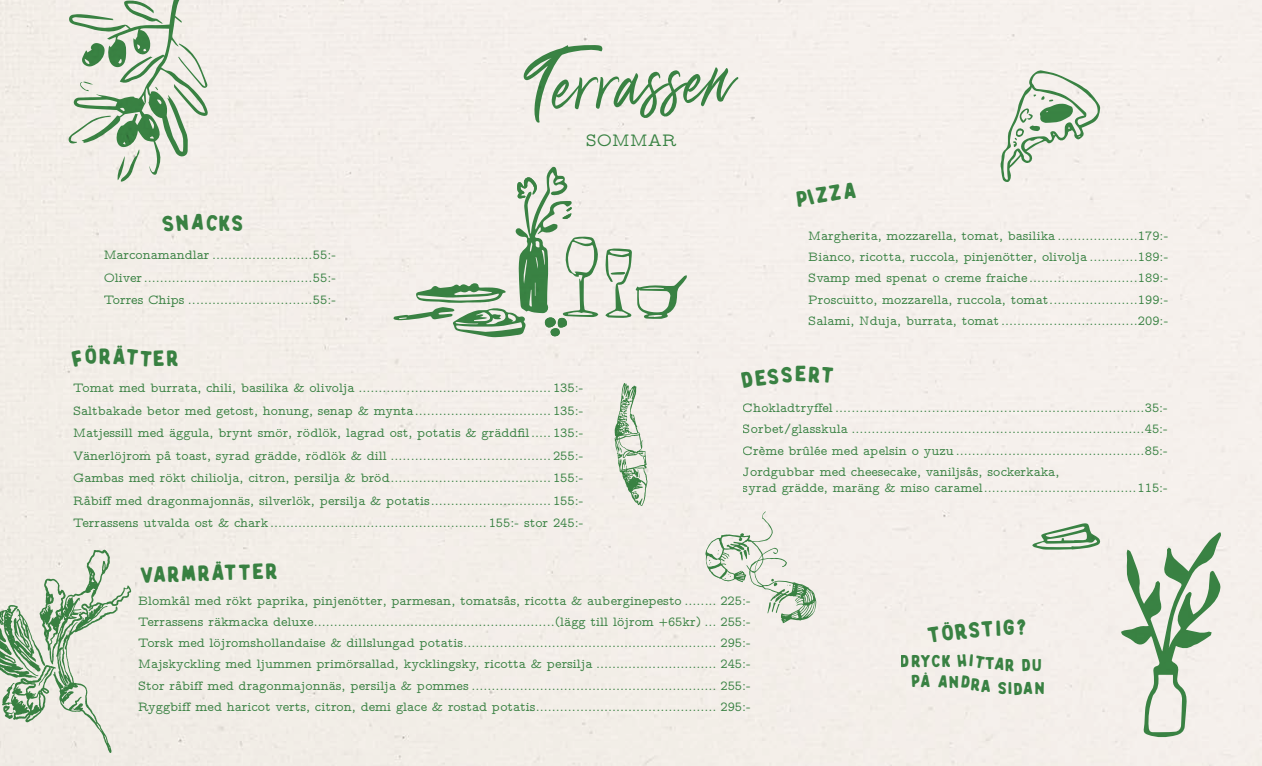
<style>
.page{position:relative;width:1262px;height:766px;background:#fff}
.page>*{position:absolute;margin:0;border:0;box-sizing:border-box;transform-origin:0 0}
.t1{font:22.5px "Wilden";color:#3c8b49}
.t2{font:18.75px "LM Mono Prop 10";letter-spacing:.015em;color:#3c8b49}
.t3{font:17.5px "Wilden";letter-spacing:.085em;color:#3c8b49}
.t4{font:13.75px/21.2px "LM Mono Prop 10";color:#3c8b49;text-align:justify}
.s1{font-size:11.25px}
</style>
<div class="page">
<div style="left:0;top:0;width:1261px;height:765px;background:#f4efea"></div>
<svg style="left:523px;top:44px;width:215px;height:79px"></svg>
<svg style="left:1000px;top:70px;width:100px;height:112px"></svg>
<svg style="left:1121px;top:532px;width:100px;height:206px"></svg>
<svg style="left:614px;top:383px;width:33px;height:123px"></svg>
<svg style="left:605px;top:248px;width:82px;height:71px"></svg>
<svg style="left:393px;top:166px;width:206px;height:171px"></svg>
<svg style="left:0;top:549px;width:131px;height:203px"></svg>
<svg style="left:705px;top:511px;width:111px;height:112px"></svg>
<svg style="left:68px;top:0;width:140px;height:182px"></svg>
<svg style="left:1032px;top:523px;width:69px;height:26px"></svg>
<svg style="left:162px;top:213px;width:56px;height:19px"></svg>
<svg style="left:232px;top:215px;width:10px;height:16px"></svg>
<svg style="left:71px;top:345px;width:25px;height:21px"></svg>
<svg style="left:113px;top:345px;width:64px;height:21px"></svg>
<svg style="left:141px;top:566px;width:12px;height:17px"></svg>
<svg style="left:253px;top:563px;width:24px;height:16px"></svg>
<svg style="left:796px;top:182px;width:60px;height:25px"></svg>
<div style="left:927px;top:619px;width:98px;height:23px;background:#f4efeb"></div>
<div style="left:741px;top:366px;width:92px;height:22px;background:#f4efeb"></div>
<svg style="left:911px;top:674px;width:8px;height:13px"></svg>
<div style="left:938px;top:654px;width:94px;height:40px;background:#f4eeea"></div>
<h1 class="t1" style="left:219px;top:212px;width:13px">K</h1>
<p class="t4" style="left:104px;top:243px;width:234px;line-height:22.5px">Marconamandlar .........................55:- Oliver ..........................................55:- Torres Chips ...............................55:-</p>
<h1 class="t1" style="left:99px;top:345px;width:13px">R</h1>
<h2 class="t2" style="left:585px;top:128px;width:92px">SOMMAR</h2>
<p class="t4" style="left:73px;top:376px;width:512px;line-height:22.5px">Tomat med burrata, chili, basilika &amp; olivolja ................................................135:- Saltbakade betor med getost, honung, senap &amp; mynta..................................135:- Matjessill med äggula, brynt smör, rödlök, lagrad ost, potatis &amp; gräddfil.....135:- Vänerlöjrom på toast, syrad grädde, rödlök &amp; dill ........................................255:- Gambas med rökt chiliolja, citron, persilja &amp; bröd........................................155:- Råbiff med dragonmajonnäs, silverlök, persilja &amp; potatis..............................155:- Terrassens utvalda ost &amp; chark......................................................155:- stor 245:-</p>
<h1 class="t1" style="left:153px;top:563px;width:99px;rotate:-2deg">ARMRÄTT</h1>
<p class="t4" style="left:808px;top:224px;width:362px">Margherita, mozzarella, tomat, basilika ....................179:- Bianco, ricotta, ruccola, pinjenötter, olivolja ............189:- Svamp med spenat o creme fraiche...........................189:- Proscuitto, mozzarella, ruccola, tomat......................199:- Salami, Nduja, burrata, tomat ..................................209:-</p>
<p class="t4" style="left:743px;top:396px;width:426px">Chokladtryffel .............................................................................35:- Sorbet/glasskula .........................................................................45:- Crème brûlée med apelsin o yuzu...............................................85:- Jordgubbar med cheesecake, vaniljsås, sockerkaka,</p>
<p class="t4" style="left:743px;top:477px;width:426px">syrad grädde, maräng &amp; miso caramel......................................115:-</p>
<p class="t4" style="left:138px;top:589px;width:614px">Blomkål med rökt paprika, pinjenötter, parmesan, tomatsås, ricotta &amp; auberginepesto ........ 225:- Terrassens räkmacka deluxe............................................................(lägg till löjrom <span class="s1">+</span>65kr) ... 255:- Torsk med löjromshollandaise &amp; dillslungad potatis............................................................... 295:- Majskyckling med ljummen primörsallad, kycklingsky, ricotta &amp; persilja .............................. 245:- Stor råbiff med dragonmajonnäs, persilja &amp; pommes ............................................................. 255:- Ryggbiff med haricot verts, citron, demi glace &amp; rostad potatis............................................. 295:-</p>
<p class="t3" style="left:900px;top:652px;width:51px">DRYCK</p>
<p class="t3" style="left:985px;top:654px;width:11px">T</p>
<p class="t3" style="left:1021px;top:656px;width:21px">DU</p>
<p class="t3" style="left:920px;top:672px;width:11px">Å</p>
<p class="t3" style="left:997px;top:679px;width:16px">SI</p>
<p class="t3" style="left:1034px;top:679px;width:11px">N</p>
</div>
